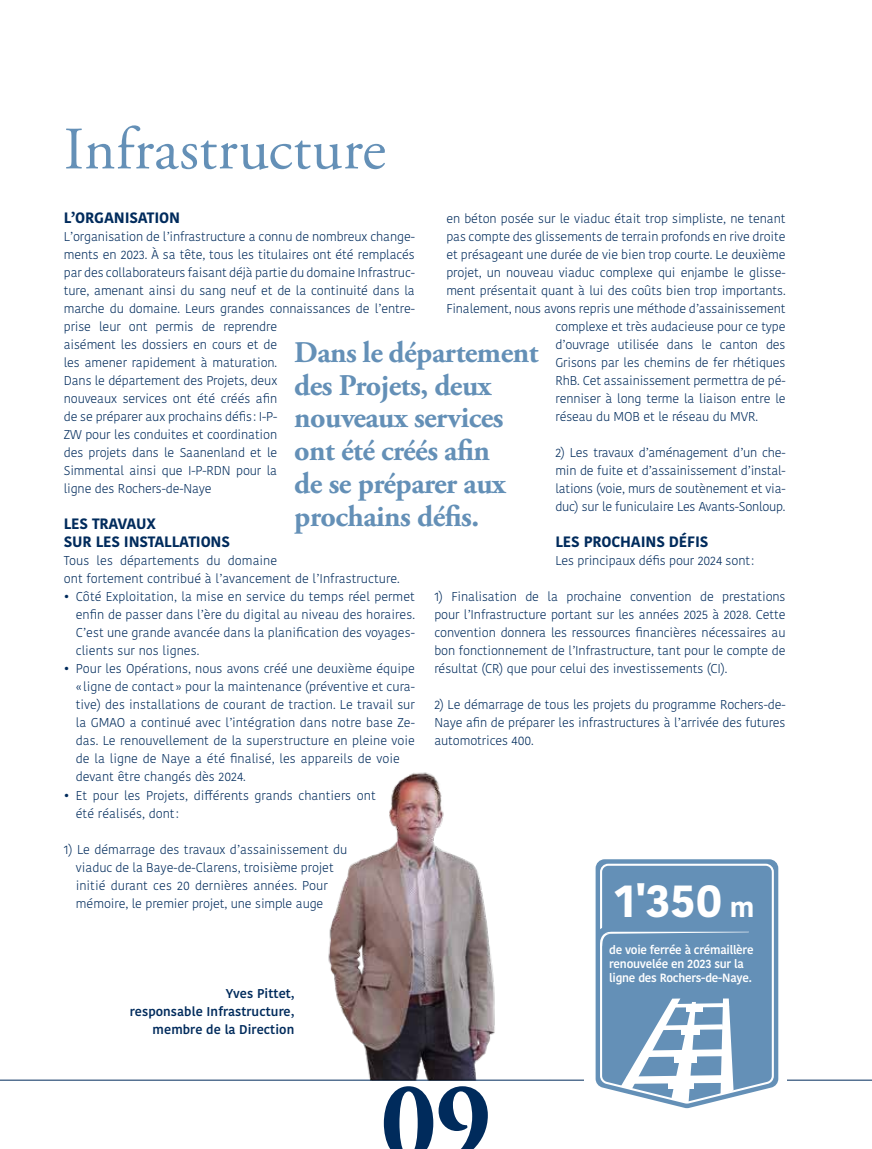
<style>
.page{position:relative;width:872px;height:1149px;background:#fff}
.page>*{position:absolute;margin:0;border:0;box-sizing:border-box;transform-origin:0 0}
.t1{font:700 112.65px "Adobe Garamond Pro";color:#002b5c;scale:.95 1}
.t2{font:60px "Adobe Garamond Pro";letter-spacing:.01em;color:#6490b7}
.t3{font:700 46.8px "Kohinoor Bangla";color:#fff}
.t4{font:700 30px/32.7px "Adobe Garamond Pro";letter-spacing:-.015em;color:#6490b7}
.t5{font:700 15px/18px "Kohinoor Bangla";letter-spacing:-.01em;color:#002b5c}
.t6{font:300 12.75px/18px "Kohinoor Bangla";letter-spacing:-.01em;color:#002b5c}
.t7{font:600 12.75px/18px "Kohinoor Bangla";letter-spacing:.005em;color:#002b5c;text-align:right}
.t8{font:600 11.85px/14.2px "Kohinoor Bangla";letter-spacing:-.02em;color:#fff}
.s1{font-size:26.7px}
</style>
<div class="page">
<hr style="left:0;top:1079px;width:872px;height:1px;background:#002b5c">
<div style="left:584px;top:829px;width:203px;height:287px;background:#fff"></div>
<svg style="left:595px;top:859px;width:183px;height:248px;fill:#6490b7"></svg>
<svg style="left:599px;top:862px;width:176px;height:242px;background:#7099bd"></svg>
<svg style="left:598px;top:927px;width:151px;height:23px;background:#6e97bb"></svg>
<svg style="left:621px;top:998px;width:112px;height:104px"></svg>
<div style="left:686px;top:1004px;width:16px;height:7px;background:#fff"></div>
<div style="left:681px;top:1026px;width:18px;height:8px;background:#fff"></div>
<div style="left:674px;top:1055px;width:22px;height:7px;background:#fff"></div>
<div style="left:668px;top:1079px;width:26px;height:9px;background:#fff"></div>
<img style="left:282px;top:772px;width:285px;height:308px">
<h2 class="t2" style="left:64px;top:113px;width:324px">Infrastructure</h2>
<p class="t5" style="left:64px;top:208px;width:118px">L’ORGANISATION</p>
<p class="t6" style="left:64px;top:227px;width:353px">L’organisation de l’infrastructure a connu de nombreux change&shy;ments en 2023. À sa tête, tous les titulaires ont été remplacés par des collaborateurs faisant déjà partie du domaine Infrastruc&shy;ture, amenant ainsi du sang neuf et de la continuité dans la marche du domaine. Leurs grandes connaissances de l’entre&shy;prise leur ont permis de reprendre<br>aisément les dossiers en cours et de<br>les amener rapidement à maturation.<br>Dans le département des Projets, deux<br>nouveaux services ont été créés afin<br>de se préparer aux prochains défis: I-P-<br>ZW pour les conduites et coordination<br>des projets dans le Saanenland et le<br>Simmental ainsi que I-P-RDN pour la<br>ligne des Rochers-de-Naye</p>
<p class="t5" style="left:64px;top:514px;width:168px">LES TRAVAUX<br>SUR LES INSTALLATIONS</p>
<p class="t6" style="left:64px;top:551px;width:337px">Tous les départements du domaine<br>ont fortement contribué à l’avancement de l’Infrastructure.</p>
<p class="t6" style="left:76px;top:587px;width:341px;text-align:justify;text-indent:-12px">• Côté Exploitation, la mise en service du temps réel permet enfin de passer dans l’ère du digital au niveau des horaires.<br>C’est une grande avancée dans la planification des voyages&shy;clients sur nos lignes.</p>
<p class="t6" style="left:76px;top:659px;width:341px;text-indent:-12px">• Pour les Opérations, nous avons créé une deuxième équipe « ligne de contact » pour la maintenance (préventive et cura&shy;tive) des installations de courant de traction. Le travail sur la GMAO a continué avec l’intégration dans notre base Ze&shy;das. Le renouvellement de la superstructure en pleine voie de la ligne de Naye a été finalisé, les appareils de voie devant être changés dès 2024.</p>
<p class="t6" style="left:76px;top:785px;width:302px;text-indent:-12px">• Et pour les Projets, différents grands chantiers ont été réalisés, dont:</p>
<p class="t6" style="left:76px;top:839px;width:273px;text-indent:-12px">1) Le démarrage des travaux d’assainissement du viaduc de la Baye-de-Clarens, troisième projet initié durant ces 20 dernières années. Pour mémoire, le premier projet, une simple auge</p>
<p class="t6" style="left:446px;top:209px;width:341px">en béton posée sur le viaduc était trop simpliste, ne tenant</p>
<p class="t6" style="left:446px;top:227px;width:341px">pas compte des glissements de terrain profonds en rive droite</p>
<p class="t6" style="left:446px;top:245px;width:341px">et présageant une durée de vie bien trop courte. Le deuxième</p>
<p class="t6" style="left:446px;top:263px;width:341px">projet, un nouveau viaduc complexe qui enjambe le glisse-</p>
<p class="t6" style="left:446px;top:281px;width:341px">ment présentait quant à lui des coûts bien trop importants.</p>
<p class="t6" style="left:446px;top:299px;width:341px">Finalement, nous avons repris une méthode d’assainissement</p>
<p class="t6" style="left:555px;top:317px;width:232px">complexe et très audacieuse pour ce type</p>
<p class="t6" style="left:555px;top:335px;width:232px">d’ouvrage utilisée dans le canton des</p>
<p class="t6" style="left:555px;top:353px;width:232px">Grisons par les chemins de fer rhétiques</p>
<p class="t6" style="left:555px;top:371px;width:232px">RhB. Cet assainissement permettra de pé-</p>
<p class="t6" style="left:555px;top:389px;width:232px">renniser à long terme la liaison entre le</p>
<p class="t6" style="left:555px;top:407px;width:204px">réseau du MOB et le réseau du MVR.</p>
<p class="t6" style="left:555px;top:443px;width:232px;text-align:justify">2) Les travaux d’aménagement d’un che&shy;min de fuite et d’assainissement d’instal&shy;lations (voie, murs de soutènement et via&shy;duc) sur le funiculaire Les Avants-Sonloup.</p>
<p class="t5" style="left:555px;top:532px;width:155px">LES PROCHAINS DÉFIS</p>
<p class="t6" style="left:555px;top:551px;width:200px">Les principaux défis pour 2024 sont:</p>
<p class="t6" style="left:434px;top:587px;width:353px;text-align:justify">1) Finalisation de la prochaine convention de prestations pour l’Infrastructure portant sur les années 2025 à 2028. Cette convention donnera les ressources financières nécessaires au bon fonctionnement de l’Infrastructure, tant pour le compte de résultat (CR) que pour celui des investissements (CI).</p>
<p class="t6" style="left:434px;top:695px;width:353px;text-align:justify">2) Le démarrage de tous les projets du programme Rochers-de-Naye afin de préparer les infrastructures à l’arrivée des futures automotrices 400.</p>
<h3 class="t4" style="left:294px;top:336px;width:246px">Dans le département des Projets, deux nouveaux services ont été créés afin<br>de se préparer aux prochains défis.</h3>
<h3 class="t3" style="left:614px;top:859px;width:141px">1'350 <span class="s1">m</span></h3>
<p class="t7" style="left:130px;top:983px;width:166px">Yves Pittet,<br>responsable Infrastructure, membre de la Direction</p>
<h1 class="t1" style="left:381px;top:1056px;width:118px">09</h1>
<p class="t8" style="left:609px;top:941px;width:146px">de voie ferrée à crémaillère renouvelée en 2023 sur la ligne des Rochers-de-Naye.</p>
</div>
